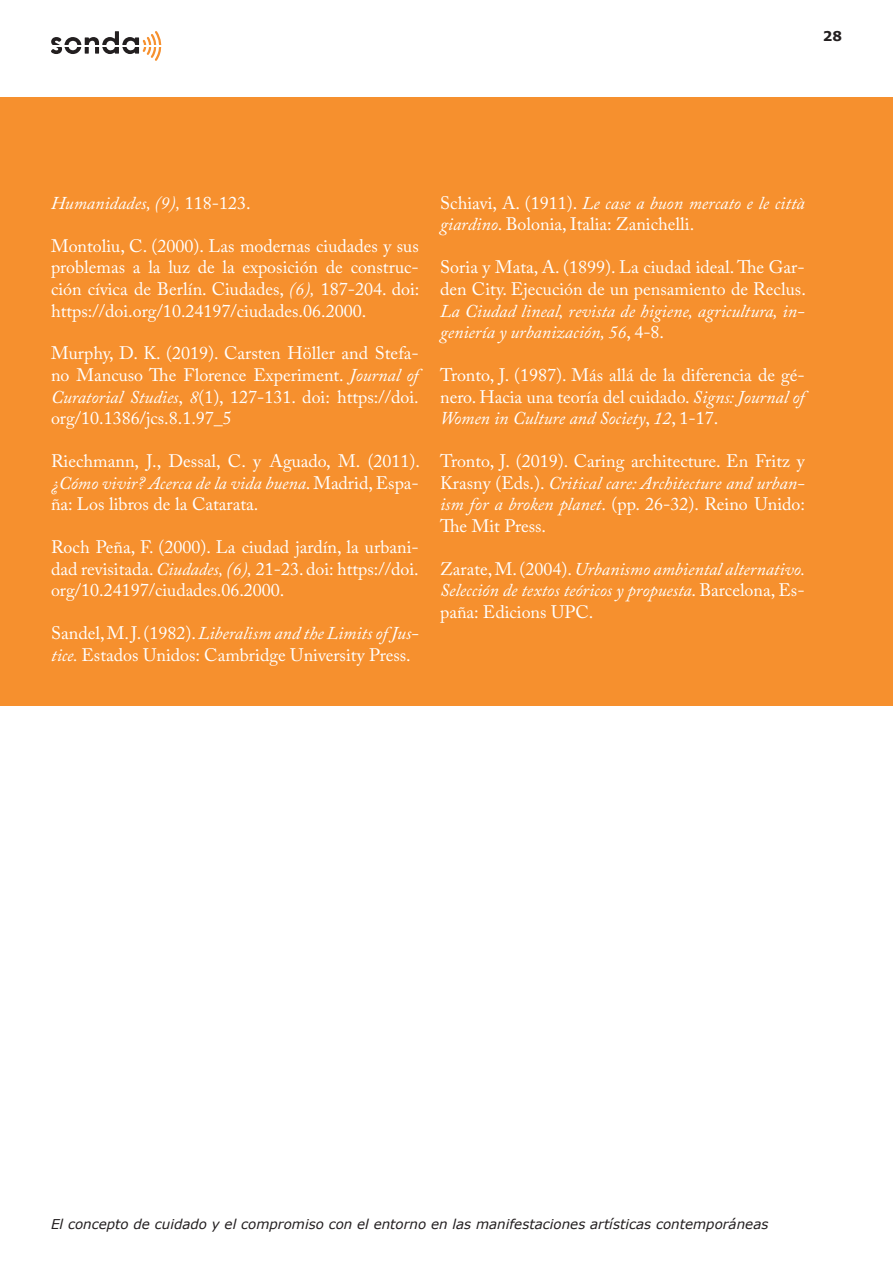
<style>
.page{position:relative;width:893px;height:1263px;background:#fff}
.page>*{position:absolute;margin:0;border:0;box-sizing:border-box;transform-origin:0 0}
.t1{font:18px/21.6px "Adobe Caslon Pro";color:#fff;text-align:justify}
.t2{font:italic 18px/21.6px "Adobe Caslon Pro";color:#fff}
.t3{font:italic 13.5px "Verdana";color:#231f20}
.t4{font:700 13.5px "Verdana";color:#231f20}
.s1{font-style:normal}
.s2{font-style:italic}
</style>
<div class="page">
<svg style="left:51px;top:31px;width:111px;height:30px"></svg>
<hr style="left:52px;top:45px;width:110px;height:2px;background:#fff">
<div style="left:0;top:98px;width:893px;height:608px;background:#f6902e"></div>
<p class="t4" style="left:823px;top:28px;width:21px">28</p>
<p class="t2" style="left:51px;top:192px;width:201px">Humanidades, (9), <span class="s1">118-123.</span></p>
<p class="t1" style="left:51px;top:235px;width:370px">Montoliu, C. (2000). Las modernas ciudades y sus problemas a la luz de la exposición de construc&shy;ción cívica de Berlín. Ciudades, <span class="s2">(6),</span> 187-204. doi: https://doi.org/10.24197/ciudades.06.2000.</p>
<p class="t1" style="left:51px;top:342px;width:369px">Murphy, D. K. (2019). Carsten Höller and Stefa&shy;no Mancuso The Florence Experiment. <span class="s2">Journal of Curatorial Studies</span>, <span class="s2">8</span>(1), 127-131. doi: https://doi. org/10.1386/jcs.8.1.97_5</p>
<p class="t1" style="left:51px;top:450px;width:371px">Riechmann, J., Dessal, C. y Aguado, M. (2011). <span class="s2">¿Cómo vivir? Acerca de la vida buena</span>. Madrid, Espa&shy;ña: Los libros de la Catarata.</p>
<p class="t1" style="left:51px;top:536px;width:369px">Roch Peña, F. (2000). La ciudad jardín, la urbani&shy;dad revisitada. <span class="s2">Ciudades, (6),</span> 21-23. doi: https://doi. org/10.24197/ciudades.06.2000.</p>
<p class="t1" style="left:51px;top:622px;width:369px">Sandel, M. J. (1982). <span class="s2">Liberalism and the Limits of Jus&shy;tice.</span> Estados Unidos: Cambridge University Press.</p>
<p class="t1" style="left:440px;top:192px;width:366px">Schiavi, A. (1911). <span class="s2">Le case a buon mercato e le città giardino</span>. Bolonia, Italia: Zanichelli.</p>
<p class="t1" style="left:440px;top:256px;width:367px">Soria y Mata, A. (1899). La ciudad ideal. The Gar&shy;den City. Ejecución de un pensamiento de Reclus.</p>
<p class="t2" style="left:440px;top:299px;width:366px">La Ciudad lineal, revista de higiene, agricultura, in&shy;geniería y urbanización, 56<span class="s1">, 4-8.</span></p>
<p class="t1" style="left:440px;top:364px;width:366px">Tronto, J. (1987). Más allá de la diferencia de gé&shy;nero. Hacia una teoría del cuidado. <span class="s2">Signs: Journal of Women in Culture and Society</span>, <span class="s2">12</span>, 1-17.</p>
<p class="t1" style="left:440px;top:450px;width:367px">Tronto, J. (2019). Caring architecture. En Fritz y Krasny (Eds.). <span class="s2">Critical care: Architecture and urban&shy;ism for a broken planet</span>. (pp. 26-32). Reino Unido:<br>The Mit Press.</p>
<p class="t2" style="left:440px;top:558px;width:367px;text-align:justify"><span class="s1">Zarate, M. (2004).</span> Urbanismo ambiental alternativo.<br>Selección de textos teóricos y propuesta<span class="s1">. Barcelona, Es&shy;paña: Edicions UPC.</span></p>
<p class="t3" style="left:51px;top:1216px;width:719px">El concepto de cuidado y el compromiso con el entorno en las manifestaciones artísticas contemporáneas</p>
</div>
